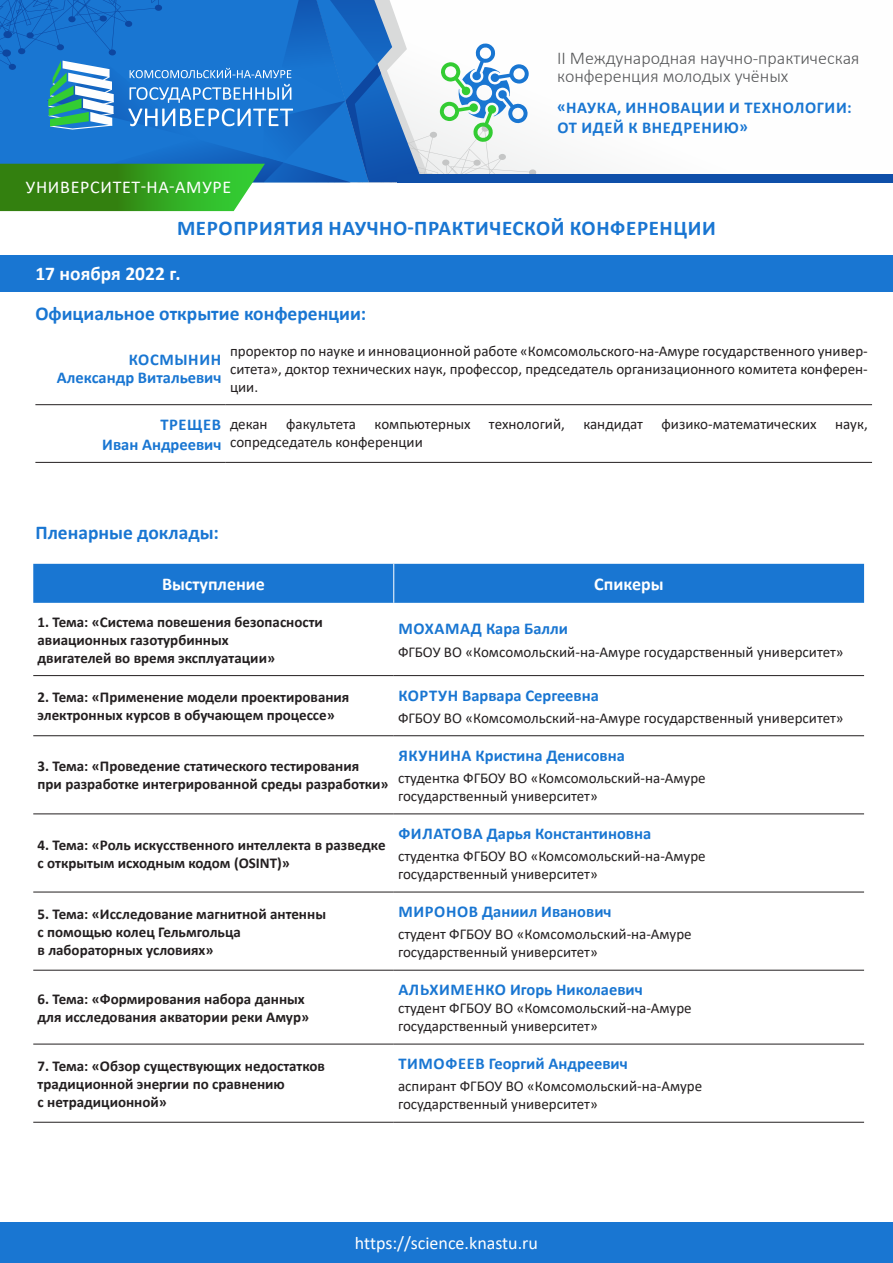
<style>
.page{position:relative;width:893px;height:1263px;background:#fff}
.page>*{position:absolute;margin:0;border:0;box-sizing:border-box;transform-origin:0 0}
.t1{font:700 21px "Calibri";letter-spacing:.03em;color:#1976d2}
.t2{font:700 19.5px "Calibri";color:#1976d2}
.t3{font:700 19.5px "Calibri";color:#fff}
.t4{font:300 18px/18px "Calibri";color:#57585a}
.t5{font:18px "Calibri";color:#fff}
.t6{font:18px "Calibri";letter-spacing:.04em;color:#fff}
.t7{font:700 18px "Calibri";color:#fff}
.t8{font:700 16.5px "Calibri";color:#1976d2}
.t9{font:700 16.5px/19.8px "Calibri";letter-spacing:.04em;color:#1976d2}
.t10{font:15px/18px "Calibri";color:#231f20}
.t11{font:700 15px/18px "Calibri";color:#231f20}
</style>
<div class="page">
<div style="left:397px;top:174px;width:496px;height:8px;background:#0f4fa9"></div>
<svg style="left:0;top:0;width:537px;height:211px"></svg>
<div style="left:0;top:1222px;width:893px;height:41px;background:#1976d2"></div>
<div style="left:0;top:255px;width:893px;height:37px;background:#1976d2"></div>
<hr style="left:35px;top:462px;width:191px;height:1px;background:#231f20">
<hr style="left:226px;top:462px;width:646px;height:1px;background:#231f20">
<hr style="left:35px;top:404px;width:191px;height:1px;background:#231f20">
<hr style="left:226px;top:404px;width:646px;height:1px;background:#231f20">
<div style="left:33px;top:564px;width:831px;height:39px;background:#1976d2"></div>
<hr style="left:33px;top:735px;width:361px;height:1px;background:#231f20">
<hr style="left:394px;top:735px;width:470px;height:1px;background:#231f20">
<hr style="left:33px;top:813px;width:361px;height:1px;background:#231f20">
<hr style="left:394px;top:813px;width:470px;height:1px;background:#231f20">
<hr style="left:33px;top:892px;width:361px;height:1px;background:#231f20">
<hr style="left:394px;top:892px;width:470px;height:1px;background:#231f20">
<hr style="left:33px;top:970px;width:361px;height:1px;background:#231f20">
<hr style="left:394px;top:970px;width:470px;height:1px;background:#231f20">
<hr style="left:33px;top:1044px;width:361px;height:1px;background:#231f20">
<hr style="left:394px;top:1044px;width:470px;height:1px;background:#231f20">
<hr style="left:33px;top:1122px;width:361px;height:1px;background:#231f20">
<hr style="left:394px;top:1122px;width:470px;height:1px;background:#231f20">
<hr style="left:33px;top:675px;width:361px;height:1px;background:#231f20">
<hr style="left:394px;top:675px;width:470px;height:1px;background:#231f20">
<hr style="left:393px;top:564px;width:1px;height:39px;background:#fff">
<p class="t6" style="left:26px;top:174px;width:207px">УНИВЕРСИТЕТ-НА-АМУРЕ</p>
<p class="t4" style="left:557px;top:49px;width:304px">II Международная научно-практическая конференция молодых учёных</p>
<p class="t9" style="left:557px;top:97px;width:296px">«НАУКА, ИННОВАЦИИ И ТЕХНОЛОГИИ:<br>ОТ ИДЕЙ К ВНЕДРЕНИЮ»</p>
<p class="t1" style="left:177px;top:213px;width:540px">МЕРОПРИЯТИЯ НАУЧНО-ПРАКТИЧЕСКОЙ КОНФЕРЕНЦИИ</p>
<p class="t3" style="left:35px;top:259px;width:147px">17 ноября 2022 г.</p>
<p class="t2" style="left:35px;top:300px;width:332px">Официальное открытие конференции:</p>
<p class="t9" style="left:129px;top:350px;width:94px">КОСМЫНИН</p>
<p class="t8" style="left:57px;top:366px;width:166px">Александр Витальевич</p>
<p class="t10" style="left:230px;top:342px;width:639px;text-align:justify">проректор по науке и инновационной работе «Комсомольского-на-Амуре государственного универ&shy;ситета», доктор технических наук, профессор, председатель организационного комитета конферен&shy;ции.</p>
<p class="t8" style="left:160px;top:413px;width:62px">ТРЕЩЕВ</p>
<p class="t8" style="left:102px;top:432px;width:121px">Иван Андреевич</p>
<p class="t10" style="left:230px;top:414px;width:639px">декан факультета компьютерных технологий, кандидат физико-математических наук, сопредседатель конференции</p>
<p class="t2" style="left:35px;top:518px;width:185px">Пленарные доклады:</p>
<p class="t7" style="left:162px;top:571px;width:105px">Выступление</p>
<p class="t7" style="left:594px;top:571px;width:71px">Спикеры</p>
<p class="t11" style="left:38px;top:613px;width:287px">1. Тема: «Система повешения безопасности авиационных газотурбинных<br>двигателей во время эксплуатации»</p>
<p class="t8" style="left:398px;top:617px;width:171px">МОХАМАД Кара Балли</p>
<p class="t10" style="left:398px;top:642px;width:447px">ФГБОУ ВО «Комсомольский-на-Амуре государственный университет»</p>
<p class="t11" style="left:38px;top:688px;width:313px">2. Тема: «Применение модели проектирования электронных курсов в обучающем процессе»</p>
<p class="t8" style="left:398px;top:684px;width:202px">КОРТУН Варвара Сергеевна</p>
<p class="t10" style="left:398px;top:709px;width:447px">ФГБОУ ВО «Комсомольский-на-Амуре государственный университет»</p>
<p class="t11" style="left:38px;top:757px;width:353px">3. Тема: «Проведение статического тестирования<br>при разработке интегрированной среды разработки»</p>
<p class="t11" style="left:38px;top:835px;width:349px">4. Тема: «Роль искусственного интеллекта в разведке с открытым исходным кодом (OSINT)»</p>
<p class="t8" style="left:398px;top:744px;width:228px">ЯКУНИНА Кристина Денисовна</p>
<p class="t10" style="left:398px;top:769px;width:309px">студентка ФГБОУ ВО «Комсомольский-на-Амуре государственный университет»</p>
<p class="t8" style="left:398px;top:822px;width:254px">ФИЛАТОВА Дарья Константиновна</p>
<p class="t10" style="left:398px;top:847px;width:309px">студентка ФГБОУ ВО «Комсомольский-на-Амуре государственный университет»</p>
<p class="t11" style="left:38px;top:904px;width:290px">5. Тема: «Исследование магнитной антенны с помощью колец Гельмгольца<br>в лабораторных условиях»</p>
<p class="t8" style="left:398px;top:900px;width:215px">МИРОНОВ Даниил Иванович</p>
<p class="t10" style="left:398px;top:925px;width:295px">студент ФГБОУ ВО «Комсомольский-на-Амуре государственный университет»</p>
<p class="t11" style="left:38px;top:989px;width:273px">6. Тема: «Формирования набора данных для исследования акватории реки Амур»</p>
<p class="t8" style="left:398px;top:978px;width:246px">АЛЬХИМЕНКО Игорь Николаевич</p>
<p class="t10" style="left:398px;top:999px;width:295px">студент ФГБОУ ВО «Комсомольский-на-Амуре государственный университет»</p>
<p class="t11" style="left:38px;top:1056px;width:289px">7. Тема: «Обзор существующих недостатков традиционной энергии по сравнению<br>с нетрадиционной»</p>
<p class="t8" style="left:398px;top:1052px;width:231px">ТИМОФЕЕВ Георгий Андреевич</p>
<p class="t10" style="left:398px;top:1077px;width:306px">аспирант ФГБОУ ВО «Комсомольский-на-Амуре государственный университет»</p>
<p class="t5" style="left:355px;top:1230px;width:185px">https://science.knastu.ru</p>
</div>
